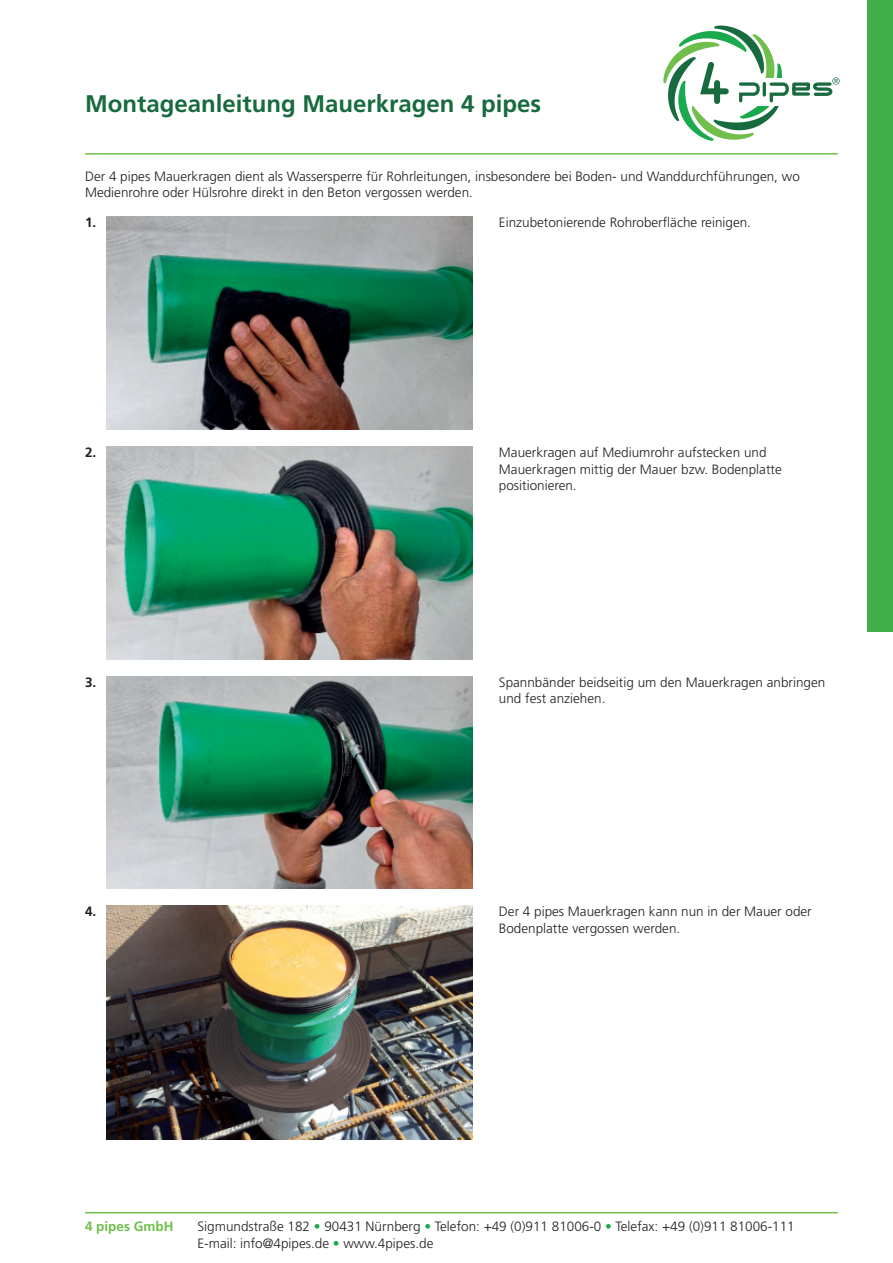
<style>
.page{position:relative;width:893px;height:1263px;background:#fff}
.page>*{position:absolute;margin:0;border:0;box-sizing:border-box;transform-origin:0 0}
.t1{font:700 24px "Frutiger";color:#176b3e}
.t2{font:300 13.5px/16.5px "Frutiger";color:#231f20}
.t3{font:700 13.5px "Frutiger";color:#70bf4c}
.t4{font:700 13.5px "Frutiger";color:#231f20}
.s1{color:#1aa94d}
</style>
<div class="page">
<svg style="left:663px;top:26px;width:177px;height:115px"></svg>
<hr style="left:85px;top:153px;width:753px;height:2px;background:#70bf4c">
<hr style="left:85px;top:1212px;width:753px;height:1px;background:#70bf4c">
<img style="left:106px;top:906px;width:366px;height:234px">
<img style="left:106px;top:676px;width:366px;height:213px">
<img style="left:106px;top:446px;width:366px;height:213px">
<img style="left:106px;top:217px;width:366px;height:212px">
<div style="left:867px;top:0;width:26px;height:631px;background:#40ae49"></div>
<h1 class="t1" style="left:85px;top:90px;width:458px">Montageanleitung Mauerkragen 4 pipes</h1>
<p class="t2" style="left:85px;top:168px;width:716px">Der 4 pipes Mauerkragen dient als Wassersperre für Rohrleitungen, insbesondere bei Boden- und Wanddurchführungen, wo<br>Medienrohre oder Hülsrohre direkt in den Beton vergossen werden.</p>
<p class="t4" style="left:85px;top:215px;width:13px">1.</p>
<p class="t2" style="left:499px;top:214px;width:254px">Einzubetonierende Rohroberfläche reinigen.</p>
<p class="t4" style="left:85px;top:444px;width:13px">2.</p>
<p class="t2" style="left:499px;top:444px;width:284px">Mauerkragen auf Mediumrohr aufstecken und<br>Mauerkragen mittig der Mauer bzw. Bodenplatte positionieren.</p>
<p class="t4" style="left:85px;top:674px;width:13px">3.</p>
<p class="t2" style="left:499px;top:674px;width:328px">Spannbänder beidseitig um den Mauerkragen anbringen und fest anziehen.</p>
<p class="t4" style="left:85px;top:904px;width:13px">4.</p>
<p class="t2" style="left:499px;top:903px;width:314px">Der 4 pipes Mauerkragen kann nun in der Mauer oder<br>Bodenplatte vergossen werden.</p>
<p class="t3" style="left:85px;top:1218px;width:90px">4 pipes GmbH</p>
<p class="t2" style="left:198px;top:1218px;width:599px">Sigmundstraße 182 <span class="s1">•</span> 90431 Nürnberg <span class="s1">•</span> Telefon: +49 (0)911 81006-0 <span class="s1">•</span> Telefax: +49 (0)911 81006-111<br>E-mail: info@4pipes.de <span class="s1">•</span> www.4pipes.de</p>
</div>
